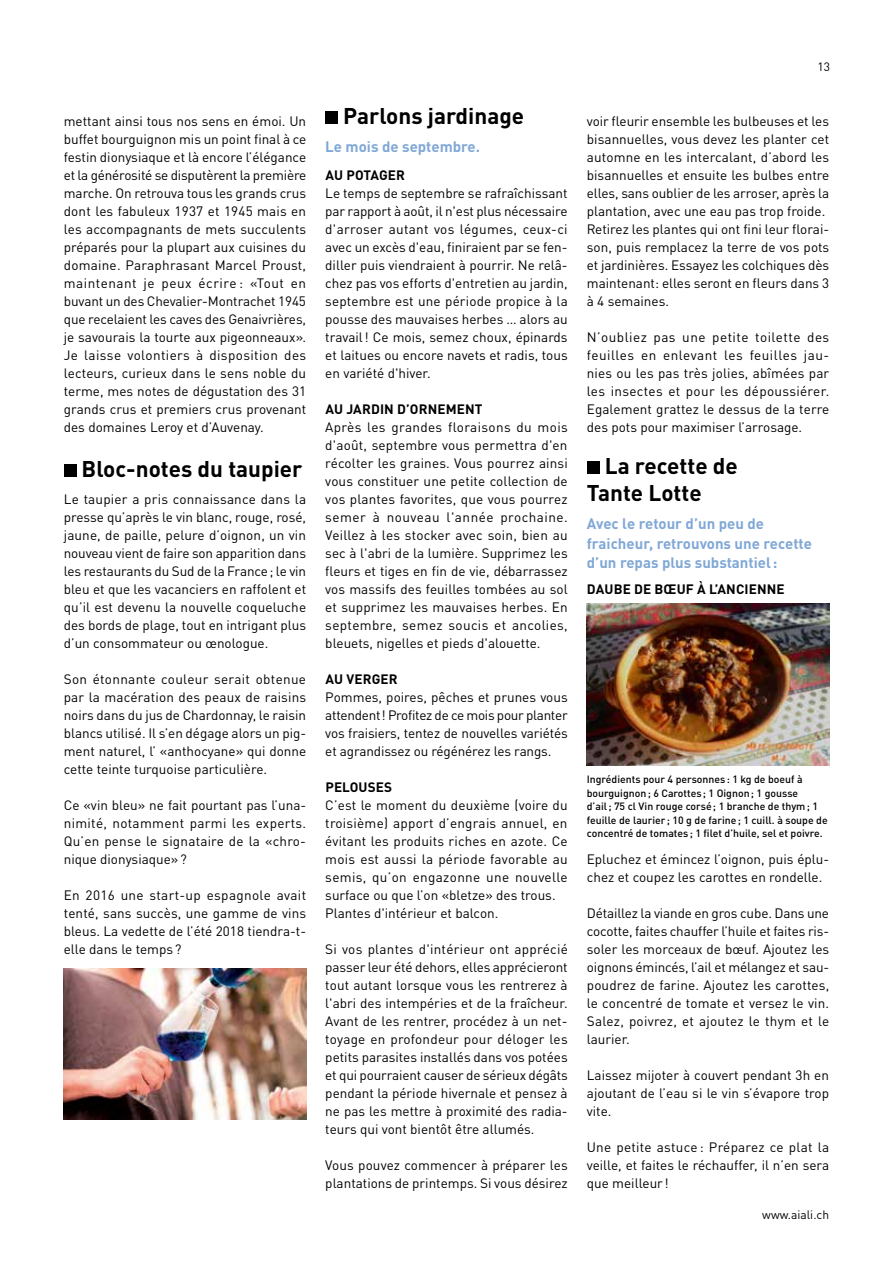
<style>
.page{position:relative;width:893px;height:1263px;background:#fff}
.page>*{position:absolute;margin:0;border:0;box-sizing:border-box;transform-origin:0 0}
.t1{font:700 22.5px/27px "DIN Pro";color:#000}
.t2{font:700 15px/19.5px "DINOT";color:#80a8d6}
.t3{font:13.5px/18px "DINOT";color:#000;text-align:justify}
.t4{font:700 13.5px "DINOT";letter-spacing:.01em;color:#000}
.t5{font:12px "DINOT";color:#000}
.t6{font:500 10.5px/13.5px "DINOT";color:#000}
</style>
<div class="page">
<div style="left:64px;top:464px;width:13px;height:13px;background:#000"></div>
<div style="left:325px;top:111px;width:13px;height:12px;background:#000"></div>
<div style="left:587px;top:461px;width:13px;height:13px;background:#000"></div>
<img style="left:64px;top:969px;width:242px;height:151px">
<img style="left:587px;top:603px;width:242px;height:162px">
<p class="t3" style="left:64px;top:112px;width:244px">mettant ainsi tous nos sens en émoi. Un buffet bourguignon mis un point final à ce festin dionysiaque et là encore l’élégance et la générosité se disputèrent la première marche. On retrouva tous les grands crus dont les fabuleux 1937 et 1945 mais en les accompagnants de mets succulents préparés pour la plupart aux cuisines du domaine. Paraphrasant Marcel Proust, maintenant je peux écrire : «Tout en buvant un des Chevalier-Montrachet 1945 que recelaient les caves des Genaivrières, je savourais la tourte aux pigeonneaux».<br>Je laisse volontiers à disposition des lecteurs, curieux dans le sens noble du terme, mes notes de dégustation des 31 grands crus et premiers crus provenant des domaines Leroy et d’Auvenay.</p>
<h1 class="t1" style="left:82px;top:454px;width:222px">Bloc-notes du taupier</h1>
<p class="t3" style="left:64px;top:490px;width:244px">Le taupier a pris connaissance dans la presse qu’après le vin blanc, rouge, rosé, jaune, de paille, pelure d’oignon, un vin nouveau vient de faire son apparition dans les restaurants du Sud de la France; le vin bleu et que les vacanciers en raffolent et qu’il est devenu la nouvelle coqueluche des bords de plage, tout en intrigant plus d’un consommateur ou œnologue.</p>
<p class="t3" style="left:64px;top:670px;width:244px">Son étonnante couleur serait obtenue par la macération des peaux de raisins noirs dans du jus de Chardonnay, le raisin blancs utilisé. Il s’en dégage alors un pig&shy;ment naturel, l’ «anthocyane» qui donne cette teinte turquoise particulière.</p>
<p class="t3" style="left:64px;top:796px;width:244px">Ce «vin bleu» ne fait pourtant pas l’una&shy;nimité, notamment parmi les experts.<br>Qu’en pense le signataire de la «chro&shy;nique dionysiaque»?</p>
<p class="t3" style="left:64px;top:886px;width:244px">En 2016 une start-up espagnole avait tenté, sans succès, une gamme de vins bleus. La vedette de l’été 2018 tiendra-t&shy;elle dans le temps ?</p>
<h1 class="t1" style="left:343px;top:101px;width:182px">Parlons jardinage</h1>
<p class="t2" style="left:325px;top:136px;width:156px">Le mois de septembre.</p>
<p class="t4" style="left:325px;top:166px;width:81px">AU POTAGER</p>
<p class="t3" style="left:325px;top:184px;width:244px">Le temps de septembre se rafraîchissant par rapport à août, il n'est plus nécessaire d'arroser autant vos légumes, ceux-ci avec un excès d'eau, finiraient par se fen&shy;diller puis viendraient à pourrir. Ne relâ&shy;chez pas vos efforts d'entretien au jardin, septembre est une période propice à la pousse des mauvaises herbes … alors au travail! Ce mois, semez choux, épinards et laitues ou encore navets et radis, tous en variété d'hiver.</p>
<p class="t4" style="left:325px;top:400px;width:159px">AU JARDIN D’ORNEMENT</p>
<p class="t3" style="left:325px;top:418px;width:244px">Après les grandes floraisons du mois d'août, septembre vous permettra d'en récolter les graines. Vous pourrez ainsi vous constituer une petite collection de vos plantes favorites, que vous pourrez semer à nouveau l'année prochaine.<br>Veillez à les stocker avec soin, bien au sec à l'abri de la lumière. Supprimez les fleurs et tiges en fin de vie, débarrassez vos massifs des feuilles tombées au sol et supprimez les mauvaises herbes. En septembre, semez soucis et ancolies, bleuets, nigelles et pieds d'alouette.</p>
<p class="t4" style="left:325px;top:670px;width:74px">AU VERGER</p>
<p class="t3" style="left:325px;top:688px;width:244px">Pommes, poires, pêches et prunes vous attendent! Profitez de ce mois pour planter vos fraisiers, tentez de nouvelles variétés et agrandissez ou régénérez les rangs.</p>
<p class="t4" style="left:325px;top:778px;width:68px">PELOUSES</p>
<p class="t3" style="left:325px;top:796px;width:244px;text-align:left">C’est le moment du deuxième (voire du troisième) apport d’engrais annuel, en évitant les produits riches en azote. Ce mois est aussi la période favorable au semis, qu’on engazonne une nouvelle surface ou que l’on «bletze» des trous.<br>Plantes d'intérieur et balcon.</p>
<p class="t3" style="left:325px;top:940px;width:244px">Si vos plantes d'intérieur ont apprécié passer leur été dehors, elles apprécieront tout autant lorsque vous les rentrerez à l'abri des intempéries et de la fraîcheur.<br>Avant de les rentrer, procédez à un net&shy;toyage en profondeur pour déloger les petits parasites installés dans vos potées et qui pourraient causer de sérieux dégâts pendant la période hivernale et pensez à ne pas les mettre à proximité des radia&shy;teurs qui vont bientôt être allumés.</p>
<p class="t3" style="left:325px;top:1156px;width:244px">Vous pouvez commencer à préparer les plantations de printemps. Si vous désirez</p>
<p class="t5" style="left:817px;top:60px;width:14px">13</p>
<p class="t3" style="left:587px;top:112px;width:244px;text-align:left">voir fleurir ensemble les bulbeuses et les bisannuelles, vous devez les planter cet automne en les intercalant, d’abord les bisannuelles et ensuite les bulbes entre elles, sans oublier de les arroser, après la plantation, avec une eau pas trop froide.<br>Retirez les plantes qui ont fini leur florai&shy;son, puis remplacez la terre de vos pots et jardinières. Essayez les colchiques dès maintenant: elles seront en fleurs dans 3 à 4 semaines.</p>
<p class="t3" style="left:587px;top:328px;width:244px">N’oubliez pas une petite toilette des feuilles en enlevant les feuilles jau&shy;nies ou les pas très jolies, abîmées par les insectes et pour les dépoussiérer.<br>Egalement grattez le dessus de la terre des pots pour maximiser l’arrosage.</p>
<h1 class="t1" style="left:587px;top:451px;width:153px;text-indent:18px">La recette de<br>Tante Lotte</h1>
<p class="t2" style="left:587px;top:513px;width:227px">Avec le retour d’un peu de fraicheur, retrouvons une recette d’un repas plus substantiel:</p>
<p class="t4" style="left:587px;top:580px;width:199px">DAUBE DE BŒUF À L’ANCIENNE</p>
<p class="t6" style="left:587px;top:772px;width:242px">Ingrédients pour 4 personnes : 1 kg de boeuf à bourguignon; 6 Carottes ; 1 Oignon; 1 gousse<br>d’ail; 75 cl Vin rouge corsé; 1 branche de thym; 1 feuille de laurier ; 10 g de farine; 1 cuill. à soupe de concentré de tomates ; 1 filet d’huile, sel et poivre.</p>
<p class="t3" style="left:587px;top:850px;width:244px">Epluchez et émincez l’oignon, puis éplu&shy;chez et coupez les carottes en rondelle.</p>
<p class="t3" style="left:587px;top:904px;width:244px">Détaillez la viande en gros cube. Dans une cocotte, faites chauffer l’huile et faites ris&shy;soler les morceaux de bœuf. Ajoutez les oignons émincés, l’ail et mélangez et sau&shy;poudrez de farine. Ajoutez les carottes, le concentré de tomate et versez le vin.<br>Salez, poivrez, et ajoutez le thym et le laurier.</p>
<p class="t3" style="left:587px;top:1066px;width:244px">Laissez mijoter à couvert pendant 3h en ajoutant de l’eau si le vin s’évapore trop vite.</p>
<p class="t3" style="left:587px;top:1138px;width:244px">Une petite astuce : Préparez ce plat la veille, et faites le réchauffer, il n’en sera que meilleur !</p>
<p class="t5" style="left:762px;top:1207px;width:68px">www.aiali.ch</p>
</div>
